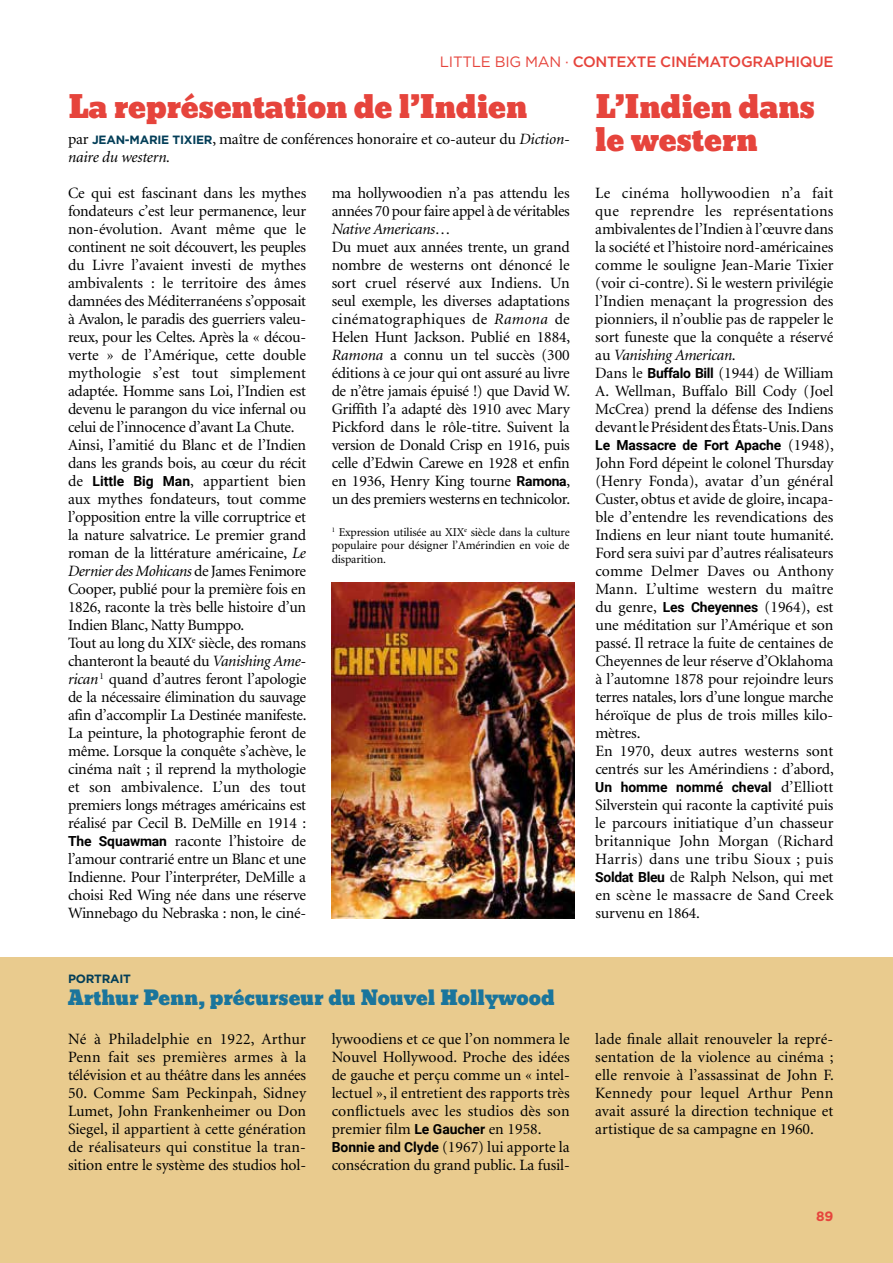
<style>
.page{position:relative;width:893px;height:1263px;background:#fff}
.page>*{position:absolute;margin:0;border:0;box-sizing:border-box;transform-origin:0 0}
.t1{font:30px/33px "Bevan";letter-spacing:-.01em;color:#e6443c}
.t2{font:19.5px "Bevan";color:#1a759c}
.t3{font:15.75px/18px "Minion";letter-spacing:-.01em;color:#000}
.t4{font:italic 15.75px "Minion";letter-spacing:-.01em;color:#000}
.t5{font:500 15px "Gotham";letter-spacing:-.02em;color:#e6443c}
.t6{font:700 13.8px "Roboto";letter-spacing:-.01em;color:#000}
.t7{font:700 13.5px "Gotham";color:#e6443c}
.t8{font:12px/13.5px "Minion";letter-spacing:-.005em;color:#000;text-align:justify}
.t9{font:700 12px "Gotham";letter-spacing:-.02em;color:#033e58}
.s1{font-weight:400}
.s2{font-family:"Minion";font-weight:400;font-size:15.75px;color:#000}
.s3{font-family:"Gotham";font-weight:700;font-size:12px;color:#033e58}
.s4{font-style:italic}
.s5{font-family:"Roboto";font-weight:700;font-size:13.8px}
.s6{font-family:"Minion";font-weight:400;font-size:15.75px}
</style>
<div class="page">
<img style="left:332px;top:583px;width:242px;height:336px">
<div style="left:0;top:957px;width:893px;height:306px;background:#e9cb8e"></div>
<p class="t5" style="left:440px;top:53px;width:395px"><span class="s1">LITTLE BIG MAN ·</span> CONTEXTE CINÉMATOGRAPHIQUE</p>
<h1 class="t1" style="left:68px;top:90px;width:461px">La représentation de l’Indien</h1>
<p class="t9" style="left:68px;top:133px;width:112px"><span class="s2">par</span> JEAN-MARI E TIXI</p>
<p class="t3" style="left:196px;top:131px;width:375px"><span class="s3">ER</span>, maître de conférences honoraire et co-auteur du <span class="s4">Diction-</span></p>
<p class="t4" style="left:68px;top:149px;width:104px">naire du western.</p>
<p class="t3" style="left:68px;top:185px;width:240px">Ce qui est fascinant dans les mythes fondateurs c’est leur permanence, leur non-évolution. Avant même que le continent ne soit découvert, les peuples du Livre l’avaient investi de mythes ambivalents : le territoire des âmes damnées des Méditerranéens s’opposait à Avalon, le paradis des guerriers valeu&shy;reux, pour les Celtes. Après la « décou&shy;verte » de l’Amérique, cette double mythologie s’est tout simplement adaptée. Homme sans Loi, l’Indien est devenu le parangon du vice infernal ou celui de l’innocence d’avant La Chute.<br>Ainsi, l’amitié du Blanc et de l’Indien dans les grands bois, au cœur du récit de <span class="s5">Little Big Man</span>, appartient bien aux mythes fondateurs, tout comme l’opposition entre la ville corruptrice et la nature salvatrice. Le premier grand roman de la littérature américaine, <span class="s4">Le Dernier des Mohicans</span> de James Fenimore Cooper, publié pour la première fois en 1826, raconte la très belle histoire d’un Indien Blanc, Natty Bumppo.<br>Tout au long du XIX<sup>e</sup> siècle, des romans chanteront la beauté du <span class="s4">Vanishing Ame&shy;rican</span> <sup>1</sup> quand d’autres feront l’apologie de la nécessaire élimination du sauvage afin d’accomplir La Destinée manifeste.<br>La peinture, la photographie feront de même. Lorsque la conquête s’achève, le cinéma naît ; il reprend la mythologie et son ambivalence. L’un des tout premiers longs métrages américains est réalisé par Cecil B. DeMille en 1914 :<br><span class="s5">The Squawman</span> raconte l’histoire de l’amour contrarié entre un Blanc et une Indienne. Pour l’interpréter, DeMille a choisi Red Wing née dans une réserve Winnebago du Nebraska : non, le ciné-</p>
<p class="t3" style="left:332px;top:185px;width:240px">ma hollywoodien n’a pas attendu les années 70 pour faire appel à de véritables <span class="s4">Native Americans</span>…<br>Du muet aux années trente, un grand nombre de westerns ont dénoncé le sort cruel réservé aux Indiens. Un seul exemple, les diverses adaptations cinématographiques de <span class="s4">Ramona</span> de Helen Hunt Jackson. Publié en 1884, <span class="s4">Ramona</span> a connu un tel succès (300 éditions à ce jour qui ont assuré au livre de n’être jamais épuisé !) que David W.<br>Griffith l’a adapté dès 1910 avec Mary Pickford dans le rôle-titre. Suivent la version de Donald Crisp en 1916, puis celle d’Edwin Carewe en 1928 et enfin en 1936, Henry King tourne <span class="s5">Ramona</span>, un des premiers westerns en technicolor.</p>
<p class="t8" style="left:332px;top:525px;width:240px"><sup>1</sup> Expression utilisée au XIX<sup>e</sup> siècle dans la culture populaire pour désigner l’Amérindien en voie de disparition.</p>
<p class="t9" style="left:68px;top:972px;width:64px">PORTRAIT</p>
<p class="t2" style="left:68px;top:982px;width:488px">Arthur Penn, précurseur du Nouvel Hollywood</p>
<h1 class="t1" style="left:595px;top:90px;width:221px">L’Indien dans le western</h1>
<p class="t3" style="left:595px;top:185px;width:240px">Le cinéma hollywoodien n’a fait que reprendre les représentations ambivalentes de l’Indien à l’œuvre dans la société et l’histoire nord-américaines comme le souligne Jean-Marie Tixier (voir ci-contre). Si le western privilégie l’Indien menaçant la progression des pionniers, il n’oublie pas de rappeler le sort funeste que la conquête a réservé au <span class="s4">Vanishing American</span>.<br>Dans le <span class="s5">Buffalo Bill</span> (1944) de William A. Wellman, Buffalo Bill Cody (Joel McCrea) prend la défense des Indiens devant le Président des États-Unis. Dans</p>
<p class="t6" style="left:595px;top:435px;width:240px">Le Massacre de Fort Apache <span class="s6">(1948),</span></p>
<p class="t3" style="left:595px;top:455px;width:240px">John Ford dépeint le colonel Thursday (Henry Fonda), avatar d’un général Custer, obtus et avide de gloire, incapa&shy;ble d’entendre les revendications des Indiens en leur niant toute humanité.<br>Ford sera suivi par d’autres réalisateurs comme Delmer Daves ou Anthony Mann. L’ultime western du maître du genre, <span class="s5">Les Cheyennes</span> (1964), est une méditation sur l’Amérique et son passé. Il retrace la fuite de centaines de Cheyennes de leur réserve d’Oklahoma à l’automne 1878 pour rejoindre leurs terres natales, lors d’une longue marche héroïque de plus de trois milles kilo&shy;mètres.<br>En 1970, deux autres westerns sont centrés sur les Amérindiens : d’abord,</p>
<p class="t6" style="left:595px;top:777px;width:240px">Un homme nommé cheval <span class="s6">d’Elliott</span></p>
<p class="t3" style="left:595px;top:797px;width:240px;text-align:justify">Silverstein qui raconte la captivité puis le parcours initiatique d’un chasseur britannique John Morgan (Richard Harris) dans une tribu Sioux ; puis <span class="s5">Soldat Bleu</span> de Ralph Nelson, qui met en scène le massacre de Sand Creek survenu en 1864.</p>
<p class="t3" style="left:68px;top:1031px;width:240px;text-align:justify">Né à Philadelphie en 1922, Arthur Penn fait ses premières armes à la télévision et au théâtre dans les années</p>
<p class="t3" style="left:68px;top:1085px;width:240px;text-align:justify">50. Comme Sam Peckinpah, Sidney Lumet, John Frankenheimer ou Don Siegel, il appartient à cette génération de réalisateurs qui constitue la tran&shy;sition entre le système des studios hol-</p>
<p class="t3" style="left:332px;top:1031px;width:240px">lywoodiens et ce que l’on nommera le Nouvel Hollywood. Proche des idées de gauche et perçu comme un « intel&shy;lectuel », il entretient des rapports très conflictuels avec les studios dès son premier film <span class="s5">Le Gaucher</span> en 1958.<br><span class="s5">Bonnie and Clyde</span> (1967) lui apporte la consécration du grand public. La fusil-</p>
<p class="t3" style="left:595px;top:1031px;width:240px;text-align:justify">lade finale allait renouveler la repré&shy;sentation de la violence au cinéma ; elle renvoie à l’assassinat de John F.<br>Kennedy pour lequel Arthur Penn avait assuré la direction technique et artistique de sa campagne en 1960.</p>
<p class="t7" style="left:816px;top:1208px;width:19px">89</p>
</div>
